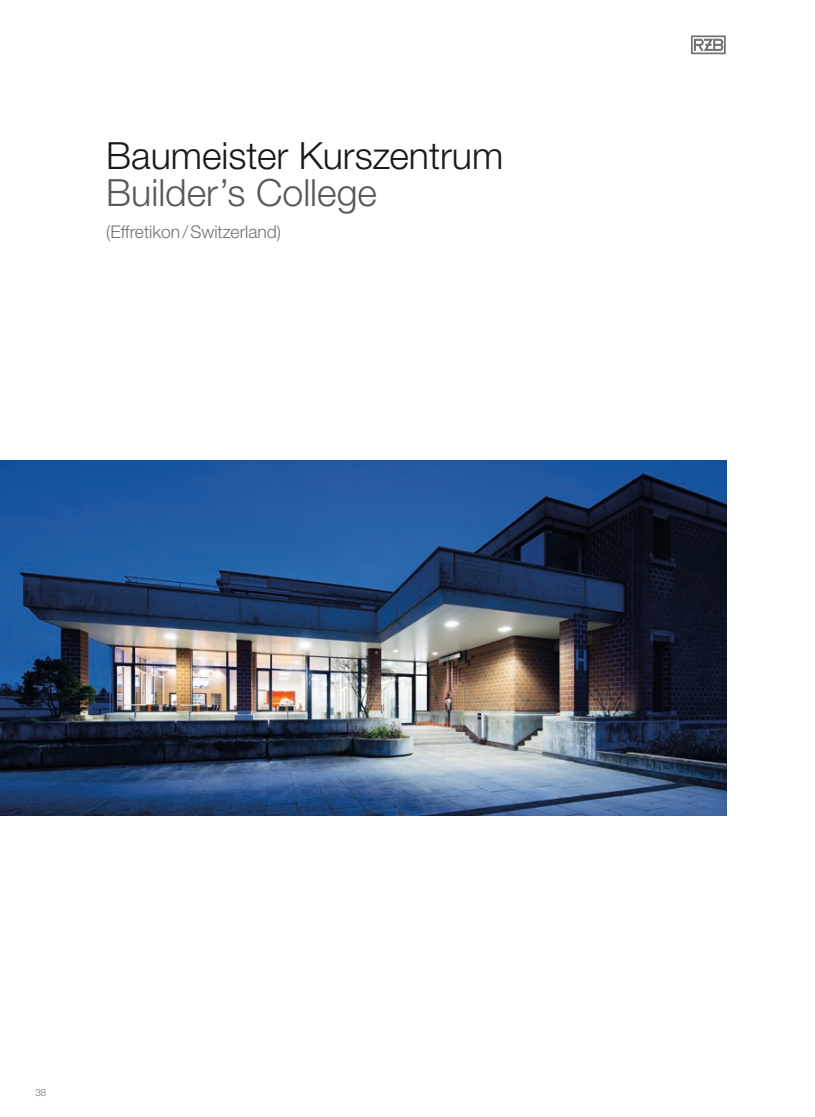
<style>
.page{position:relative;width:815px;height:1117px;background:#fff}
.page>*{position:absolute;margin:0;border:0;box-sizing:border-box;transform-origin:0 0}
.t1{font:300 37.5px "Helvetica Neue LTW1 G";color:#1a181c}
.t2{font:300 37.5px "Helvetica Neue LTW1 G";color:#59595b}
.t3{font:300 17.5px "Helvetica Neue LTW1 G";color:#717273}
.t4{font:300 10px "Helvetica Neue LTW1 G";color:#717273}
</style>
<div class="page">
<svg style="left:691px;top:35px;width:35px;height:19px"></svg>
<img style="left:0;top:461px;width:726px;height:354px">
<h1 class="t1" style="left:106px;top:132px;width:398px">Baumeister Kurszentrum</h1>
<h1 class="t2" style="left:106px;top:170px;width:272px">Builder’s College</h1>
<p class="t3" style="left:106px;top:221px;width:176px">(Effretikon/Switzerland)</p>
<p class="t4" style="left:35px;top:1085px;width:13px">38</p>
</div>
